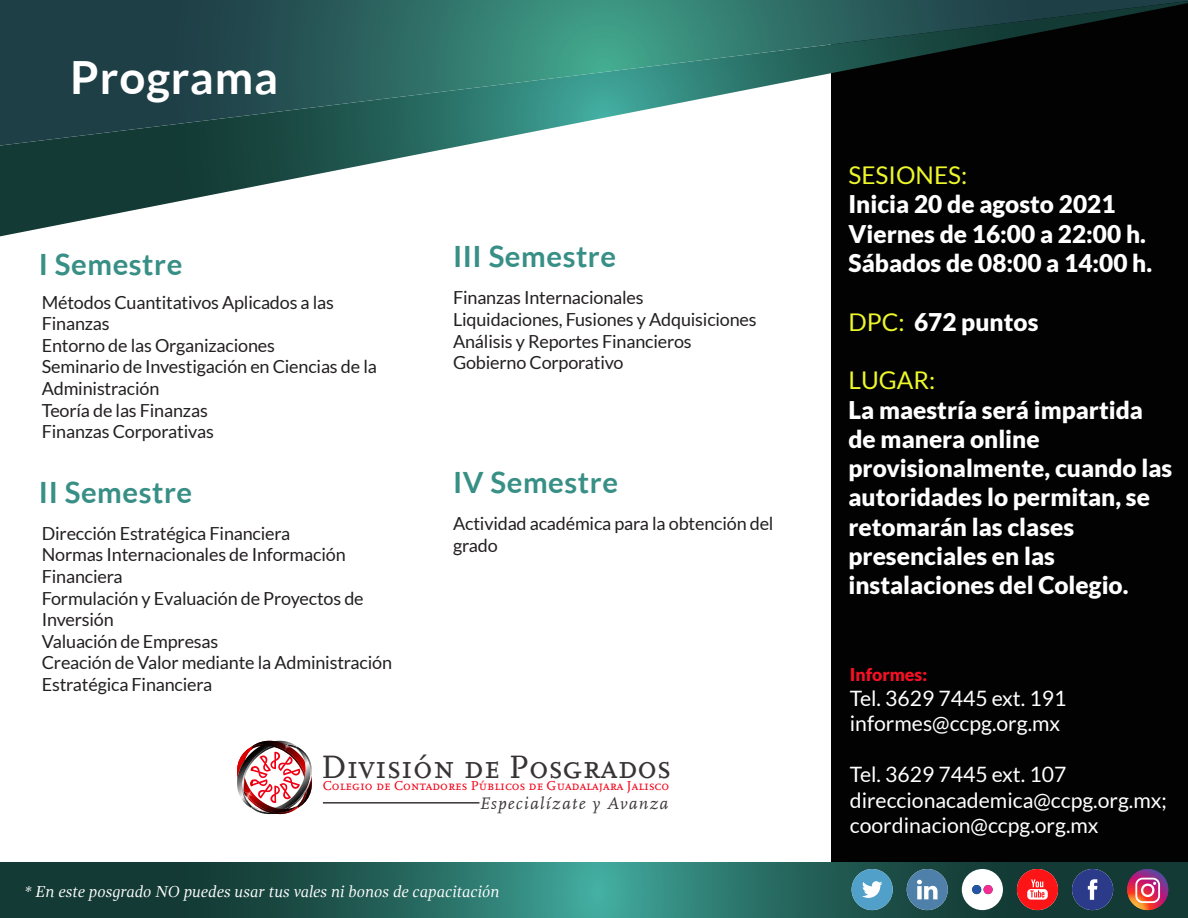
<style>
.page{position:relative;width:1188px;height:918px;background:#fff}
.page>*{position:absolute;margin:0;border:0;box-sizing:border-box;transform-origin:0 0}
.t1{font:700 45.75px "Lato";letter-spacing:.02em;color:#fff}
.t2{font:34.05px "Scala Caps";color:#383435}
.t3{font:700 29.25px "Lato";letter-spacing:.02em;color:#388f86}
.t4{font:900 24.45px/29.2px "Lato";color:#fff}
.t5{font:24.45px "Lato";color:#edf72a}
.t6{font:21.15px/25.5px "Lato";color:#fff}
.t7{font:18px/21.6px "Lato";letter-spacing:-.01em;color:#232021}
.t8{font:900 17.7px "Lato";color:#f51024}
.t9{font:italic 17.4px "Scala";letter-spacing:.08em;color:#383435}
.t10{font:italic 16.35px "Gandhi Serif";color:#fff}
.t11{font:13.5px "Scala Caps";color:#f20017}
.s1{font-weight:400;color:#edf72a}
</style>
<div class="page">
<div style="left:831px;top:0;width:357px;height:918px;background:#020203"></div>
<svg style="left:0;top:862px;width:1188px;height:56px;background:#225e56"></svg>
<svg style="left:0;top:146px;width:460px;height:90px"></svg>
<svg style="left:0;top:0;width:1188px;height:146px"></svg>
<svg style="left:1072px;top:869px;width:41px;height:41px;background:#374981"></svg>
<svg style="left:1127px;top:869px;width:41px;height:41px"></svg>
<div style="left:1135px;top:878px;width:25px;height:25px;border:2px solid #fff;border-radius:6px"></div>
<div style="left:1141px;top:884px;width:14px;height:13px;border:2px solid #fff;border-radius:50%"></div>
<svg style="left:852px;top:869px;width:41px;height:41px;background:#5c9cb7"></svg>
<svg style="left:907px;top:869px;width:41px;height:41px;background:#5a859f"></svg>
<svg style="left:1017px;top:869px;width:41px;height:41px;background:#ce3a3a"></svg>
<svg style="left:962px;top:869px;width:41px;height:41px;background:#c8d1d0"></svg>
<div style="left:972px;top:885px;width:9px;height:9px;background:#2355a4;border-radius:50%"></div>
<div style="left:984px;top:885px;width:9px;height:9px;background:#f32d91;border-radius:50%"></div>
<svg style="left:237px;top:741px;width:75px;height:74px"></svg>
<hr style="left:323px;top:802px;width:156px;height:2px;background:#383435">
<h1 class="t1" style="left:70px;top:52px;width:209px">Programa</h1>
<h3 class="t3" style="left:39px;top:248px;width:145px">I Semestre</h3>
<p class="t7" style="left:42px;top:291px;width:337px">Métodos Cuantitativos Aplicados a las<br>Finanzas<br>Entorno de las Organizaciones<br>Seminario de Investigación en Ciencias de la<br>Administración<br>Teoría de las Finanzas<br>Finanzas Corporativas</p>
<h3 class="t3" style="left:39px;top:476px;width:155px">II Semestre</h3>
<p class="t7" style="left:42px;top:522px;width:352px">Dirección Estratégica Financiera<br>Normas Internacionales de Información<br>Financiera<br>Formulación y Evaluación de Proyectos de<br>Inversión<br>Valuación de Empresas<br>Creación de Valor mediante la Administración<br>Estratégica Financiera</p>
<h3 class="t3" style="left:453px;top:239px;width:165px">III Semestre</h3>
<p class="t7" style="left:453px;top:287px;width:305px">Finanzas Internacionales<br>Liquidaciones, Fusiones y Adquisiciones<br>Análisis y Reportes Financieros<br>Gobierno Corporativo</p>
<h3 class="t3" style="left:453px;top:465px;width:166px">IV Semestre</h3>
<p class="t7" style="left:453px;top:513px;width:322px">Actividad académica para la obtención del grado</p>
<h2 class="t2" style="left:321px;top:749px;width:351px">División de Posgrados</h2>
<p class="t9" style="left:479px;top:794px;width:190px">Especialízate y Avanza</p>
<p class="t11" style="left:323px;top:778px;width:348px">Colegio de Contadores Públicos de Guadalajara Jalisco</p>
<p class="t10" style="left:25px;top:882px;width:476px">* En este posgrado NO puedes usar tus vales ni bonos de capacitación</p>
<h3 class="t5" style="left:848px;top:162px;width:120px">SESIONES:</h3>
<h3 class="t4" style="left:848px;top:189px;width:305px">Inicia 20 de agosto 2021<br>Viernes de 16:00 a 22:00 h.<br>Sábados de 08:00 a 14:00 h.</h3>
<h3 class="t4" style="left:848px;top:307px;width:191px"><span class="s1">DPC:</span> 672 puntos</h3>
<h3 class="t5" style="left:848px;top:367px;width:88px">LUGAR:</h3>
<h3 class="t4" style="left:848px;top:394px;width:325px">La maestría será impartida de manera online provisionalmente, cuando las autoridades lo permitan, se retomarán las clases presenciales en las instalaciones del Colegio.</h3>
<p class="t8" style="left:850px;top:664px;width:79px">Informes:</p>
<p class="t6" style="left:850px;top:685px;width:218px">Tel. 3629 7445 ext. 191 informes@ccpg.org.mx</p>
<p class="t6" style="left:850px;top:762px;width:318px">Tel. 3629 7445 ext. 107 direccionacademica@ccpg.org.mx; coordinacion@ccpg.org.mx</p>
</div>
